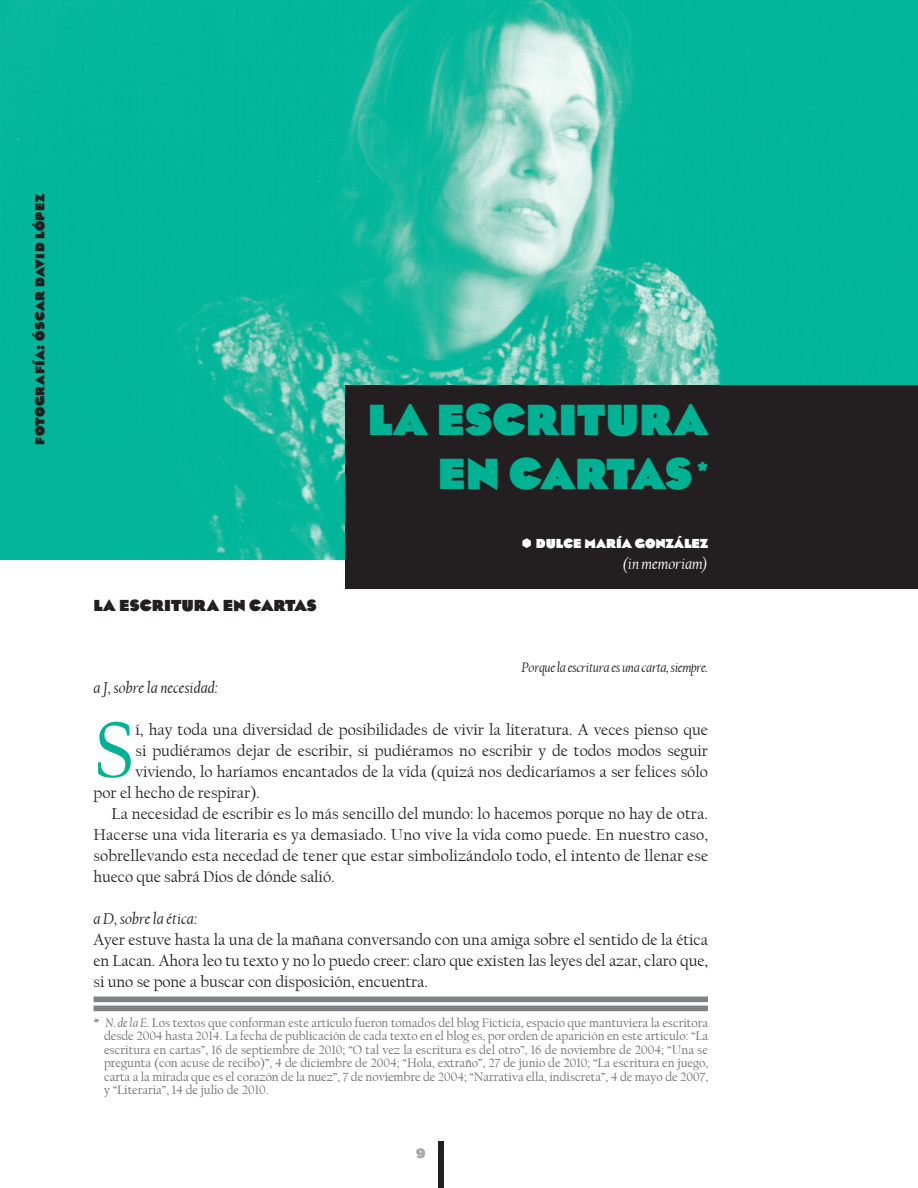
<style>
.page{position:relative;width:918px;height:1188px;background:#fff}
.page>*{position:absolute;margin:0;border:0;box-sizing:border-box;transform-origin:0 0}
.capitular{font:83.4px "Californian FB";color:#00b294}
.t1{font:900 45px "Eagle";letter-spacing:-.005em;color:#00b294}
.sin_sangria{font:16.5px/21px "Californian FB";letter-spacing:-.005em;color:#231f20;text-align:justify}
.capitular-2{font:16.5px "Californian FB";color:#231f20}
.sin_sangria-2{font:italic 16.5px "Californian FB";letter-spacing:-.005em;color:#231f20}
.t2{font:900 16.5px "Eagle";color:#231f20}
.t3{font:italic 16.5px "Californian FB";letter-spacing:-.005em;color:#fff}
.Epígrafe{font:italic 14.25px "Californian FB";letter-spacing:-.025em;color:#231f20}
.Cedula{font:900 13.5px "Eagle";letter-spacing:.025em;color:#231f20}
.autores6{font:900 13.5px "Eagle";color:#fff}
.numeracíon{font:700 13.5px "Eagle";color:#a8a9ad}
.referencias{font:12.9px/13.5px "Californian FB";color:#6c6d70;text-align:justify}
.s1{font-style:italic}
</style>
<div class="page">
<div style="left:438px;top:1142px;width:6px;height:46px;background:#231f20"></div>
<img style="left:1px;top:0;width:917px;height:560px">
<div style="left:345px;top:385px;width:573px;height:203px;background:#231f20"></div>
<svg style="left:94px;top:997px;width:614px;height:14px;background:#9ea0a2"></svg>
<p class="Cedula" style="left:32px;top:445px;width:252px;rotate:-90deg">FOTOGRAFÍA: ÓSCAR DAVID LÓPEZ</p>
<p class="t1" style="left:367px;top:394px;width:342px">LA ESCRITURA</p>
<p class="t1" style="left:437px;top:448px;width:272px">EN CARTAS <sup>*</sup></p>
<p class="t2" style="left:94px;top:595px;width:225px">LA ESCRITURA EN CARTAS</p>
<p class="autores6" style="left:536px;top:535px;width:174px">DULCE MARÍA GONZÁLEZ</p>
<p class="t3" style="left:623px;top:554px;width:87px">(in memoriam)</p>
<p class="Epígrafe" style="left:521px;top:660px;width:188px">Porque la escritura es una carta, siempre.</p>
<p class="sin_sangria-2" style="left:94px;top:679px;width:126px">a J, sobre la necesidad:</p>
<p class="capitular" style="left:94px;top:704px;width:43px">S</p>
<p class="capitular-2" style="left:135px;top:721px;width:574px">í, hay toda una diversidad de posibilidades de vivir la literatura. A veces pienso que</p>
<p class="capitular-2" style="left:135px;top:742px;width:574px">si pudiéramos dejar de escribir, si pudiéramos no escribir y de todos modos seguir</p>
<p class="capitular-2" style="left:135px;top:763px;width:574px">viviendo, lo haríamos encantados de la vida (quizá nos dedicaríamos a ser felices sólo</p>
<p class="capitular-2" style="left:94px;top:784px;width:168px">por el hecho de respirar).</p>
<p class="sin_sangria" style="left:94px;top:804px;width:616px;text-indent:18px">La necesidad de escribir es lo más sencillo del mundo: lo hacemos porque no hay de otra.<br>Hacerse una vida literaria es ya demasiado. Uno vive la vida como puede. En nuestro caso, sobrellevando esta necedad de tener que estar simbolizándolo todo, el intento de llenar ese hueco que sabrá Dios de dónde salió.</p>
<p class="sin_sangria-2" style="left:94px;top:910px;width:105px">a D, sobre la ética:</p>
<p class="sin_sangria" style="left:94px;top:930px;width:616px">Ayer estuve hasta la una de la mañana conversando con una amiga sobre el sentido de la ética en Lacan. Ahora leo tu texto y no lo puedo creer: claro que existen las leyes del azar, claro que, si uno se pone a buscar con disposición, encuentra.</p>
<p class="referencias" style="left:104px;top:1016px;width:606px;text-indent:-10px">* <span class="s1">N. de la E.</span> Los textos que conforman este artículo fueron tomados del blog Ficticia, espacio que mantuviera la escritora desde 2004 hasta 2014. La fecha de publicación de cada texto en el blog es, por orden de aparición en este artículo: “La escritura en cartas”, 16 de septiembre de 2010; “O tal vez la escritura es del otro”, 16 de noviembre de 2004; “Una se pregunta (con acuse de recibo)”, 4 de diciembre de 2004; “Hola, extraño”, 27 de junio de 2010; “La escritura en juego, carta a la mirada que es el corazón de la nuez”, 7 de noviembre de 2004; “Narrativa ella, indiscreta”, 4 de mayo de 2007, y “Literaria”, 14 de julio de 2010.</p>
<p class="numeracíon" style="left:416px;top:1146px;width:11px">9</p>
</div>
